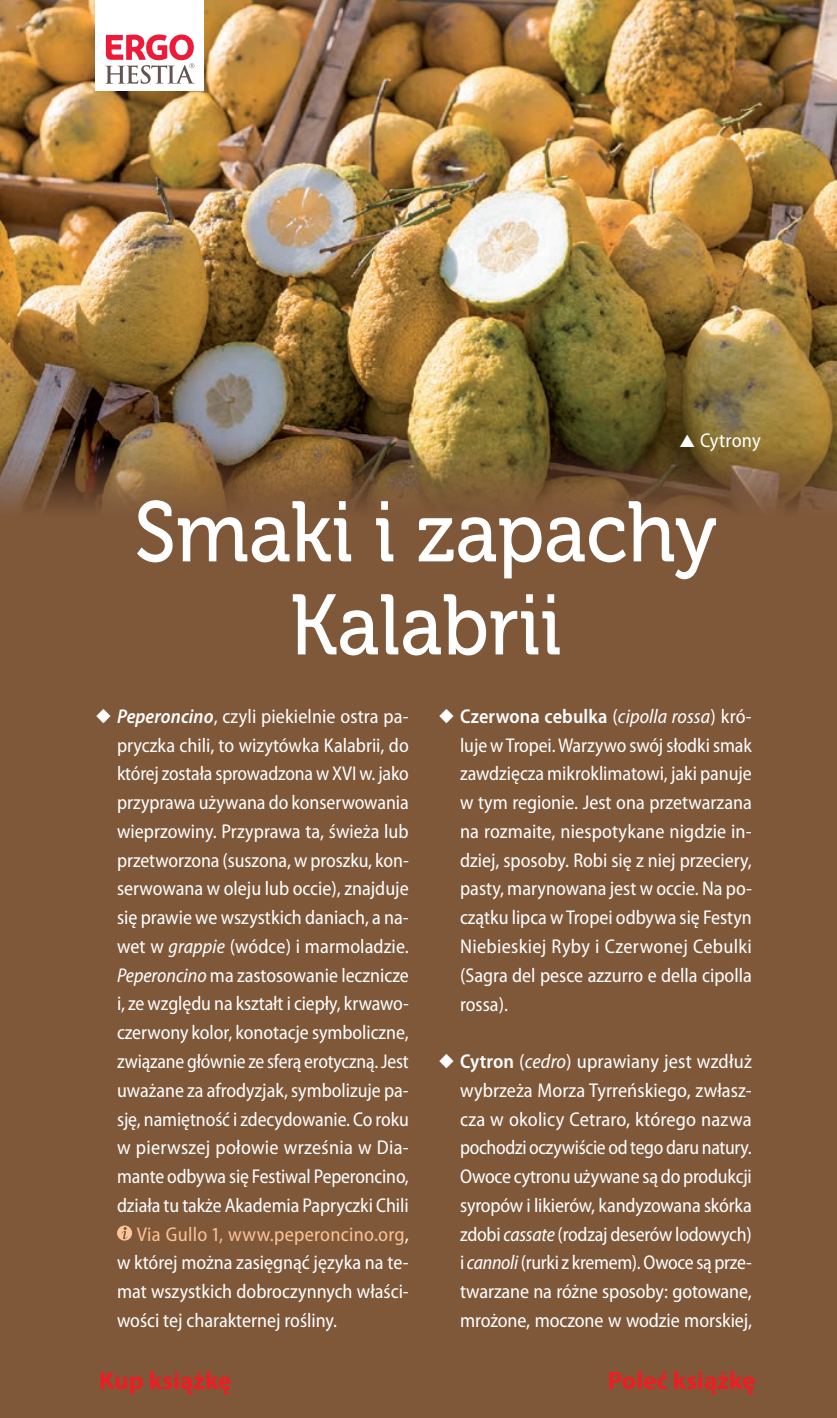
<style>
.page{position:relative;width:837px;height:1418px;background:#fff}
.page>*{position:absolute;margin:0;border:0;box-sizing:border-box;transform-origin:0 0}
.t1{font:85.25px/93px "Museo 500";color:#fff;text-align:center;scale:.91 1}
.t2{font:700 25px "Myriad Pro";color:#ee1d23}
.t3{font:semi-condensed 20px/28.8px "Myriad Pro";letter-spacing:-.005em;color:#fff;text-align:justify}
.t4{font:semi-condensed 20px "Myriad Pro";letter-spacing:-.005em;color:#fff;scale:.96 1}
.t5{font:semi-condensed 20px "Myriad Pro";letter-spacing:.015em;color:#fff}
.t6{font:semi-condensed 20px "Myriad Pro";letter-spacing:.015em;color:#fbc294}
.s1{font-weight:600;font-style:italic}
.s2{font-style:italic}
.s3{color:#fff}
.s4{font-weight:600}
</style>
<div class="page">
<div style="left:0;top:0;width:836px;height:1417px;background:#7f583a"></div>
<div style="left:117px;top:1225px;width:15px;height:15px;background:#fcc599;border-radius:50%"></div>
<svg style="left:122px;top:1227px;width:5px;height:12px"></svg>
<img style="left:0;top:0;width:836px;height:510px">
<div style="left:96px;top:0;width:108px;height:90px;background:#fff"></div>
<svg style="left:105px;top:34px;width:89px;height:50px"></svg>
<svg style="left:680px;top:435px;width:14px;height:12px"></svg>
<p class="t3" style="left:700px;top:426px;width:62px">Cytrony</p>
<h1 class="t1" style="left:134px;top:487px;width:641px">Smaki i zapachy<br>Kalabrii</h1>
<p class="t3" style="left:96px;top:702px;width:314px">◆ <span class="s1">Peperoncino</span>, czyli piekielnie ostra pa-</p>
<p class="t3" style="left:117px;top:731px;width:293px">pryczka chili, to wizytówka Kalabrii, do</p>
<p class="t4" style="left:117px;top:762px;width:305px">której została sprowadzona w XVI w. jako</p>
<p class="t3" style="left:117px;top:788px;width:293px">przyprawa używana do konserwowania</p>
<p class="t3" style="left:117px;top:817px;width:293px">wieprzowiny. Przyprawa ta, świeża lub</p>
<p class="t3" style="left:117px;top:846px;width:293px">przetworzona (suszona, w proszku, kon-</p>
<p class="t3" style="left:117px;top:874px;width:293px">serwowana w oleju lub occie), znajduje</p>
<p class="t3" style="left:117px;top:903px;width:293px">się prawie we wszystkich daniach, a na-</p>
<p class="t3" style="left:117px;top:932px;width:293px">wet w <span class="s2">grappie</span> (wódce) i marmoladzie.</p>
<p class="t3" style="left:117px;top:961px;width:293px"><span class="s2">Peperoncino</span> ma zastosowanie lecznicze</p>
<p class="t3" style="left:117px;top:989px;width:293px">i, ze względu na kształt i ciepły, krwawo-</p>
<p class="t3" style="left:117px;top:1018px;width:293px">czerwony kolor, konotacje symboliczne,</p>
<p class="t4" style="left:117px;top:1050px;width:305px">związane głównie ze sferą erotyczną. Jest</p>
<p class="t3" style="left:117px;top:1076px;width:293px">uważane za afrodyzjak, symbolizuje pa-</p>
<p class="t3" style="left:117px;top:1104px;width:293px">sję, namiętność i zdecydowanie. Co roku</p>
<p class="t5" style="left:117px;top:1136px;width:293px">w pierwszej połowie września w Dia-</p>
<p class="t4" style="left:117px;top:1165px;width:305px">mante odbywa się Festiwal Peperoncino,</p>
<p class="t3" style="left:117px;top:1191px;width:293px">działa tu także Akademia Papryczki Chili</p>
<p class="t6" style="left:137px;top:1222px;width:273px">Via Gullo 1, www.peperoncino.org<span class="s3">,</span></p>
<p class="t3" style="left:117px;top:1248px;width:293px">w której można zasięgnąć języka na te-</p>
<p class="t3" style="left:117px;top:1277px;width:293px">mat wszystkich dobroczynnych właści-</p>
<p class="t3" style="left:117px;top:1306px;width:222px">wości tej charakternej rośliny.</p>
<p class="t3" style="left:460px;top:702px;width:293px;text-indent:-21px">◆ <span class="s4">Czerwona cebulka</span> (<span class="s2">cipolla rossa</span>) kró&shy;luje w Tropei. Warzywo swój słodki smak zawdzięcza mikroklimatowi, jaki panuje w tym regionie. Jest ona przetwarzana na rozmaite, niespotykane nigdzie in&shy;dziej, sposoby. Robi się z niej przeciery, pasty, marynowana jest w occie. Na po&shy;czątku lipca w Tropei odbywa się Festyn Niebieskiej Ryby i Czerwonej Cebulki (Sagra del pesce azzurro e della cipolla rossa).</p>
<p class="t3" style="left:460px;top:1047px;width:293px;text-indent:-21px">◆ <span class="s4">Cytron</span> (<span class="s2">cedro</span>) uprawiany jest wzdłuż wybrzeża Morza Tyrreńskiego, zwłasz&shy;cza w okolicy Cetraro, którego nazwa pochodzi oczywiście od tego daru natury.<br>Owoce cytronu używane są do produkcji syropów i likierów, kandyzowana skórka zdobi <span class="s2">cassate</span> (rodzaj deserów lodowych) i <span class="s2">cannoli</span> (rurki z kremem). Owoce są prze&shy;twarzane na różne sposoby: gotowane, mrożone, moczone w wodzie morskiej,</p>
<p class="t2" style="left:99px;top:1364px;width:134px">Kup książkę</p>
<p class="t2" style="left:607px;top:1364px;width:149px">Poleć książkę</p>
</div>
